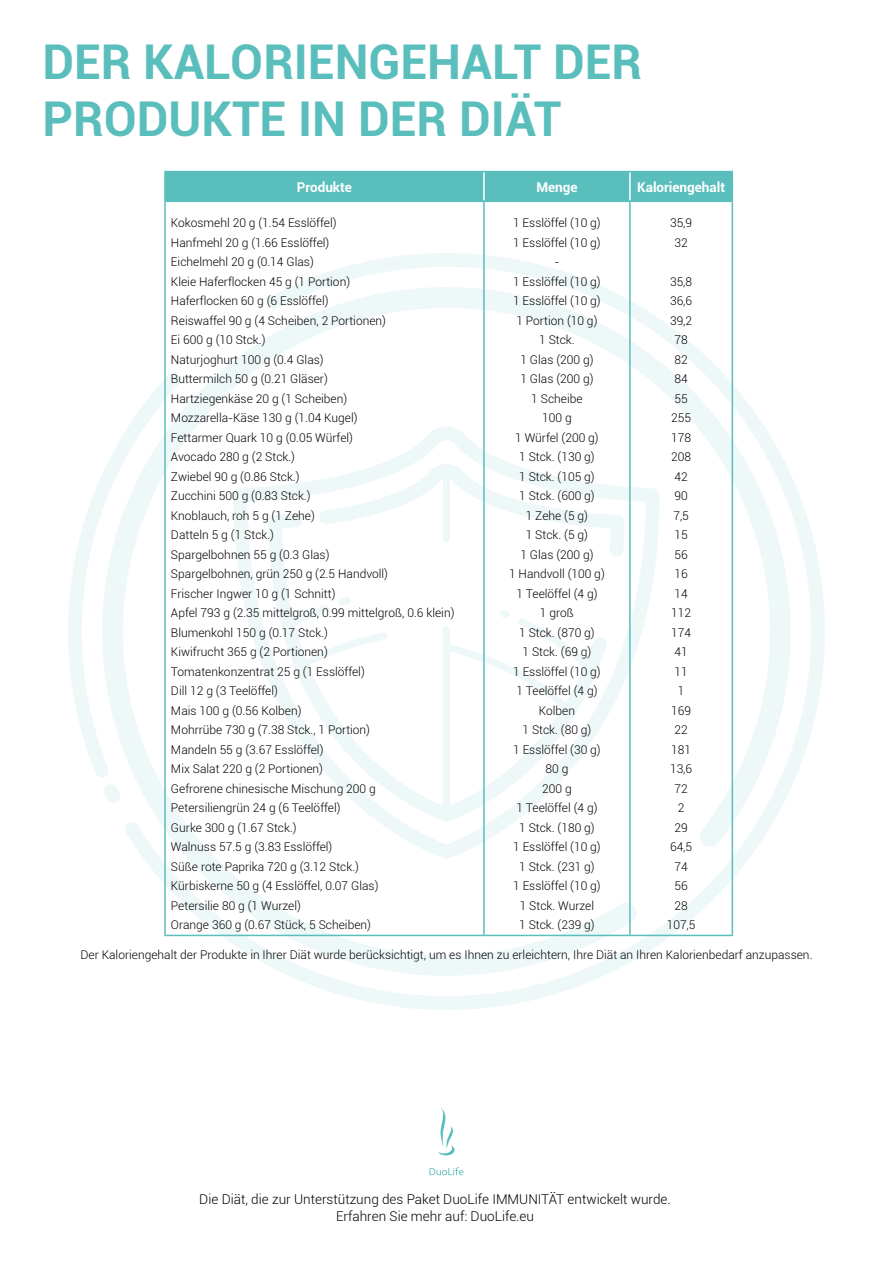
<style>
.page{position:relative;width:893px;height:1263px;background:#fff}
.page>*{position:absolute;margin:0;border:0;box-sizing:border-box;transform-origin:0 0}
.t1{font:700 48px/57.6px "Roboto";color:#5abebc}
.t2{font:300 13.5px/16.2px "Roboto";color:#000;text-align:center}
.t3{font:700 13.5px "Roboto";color:#fff}
.t4{font:300 12px/19.5px "Roboto";color:#000;text-align:center}
</style>
<div class="page">
<svg style="left:68px;top:515px;width:19px;height:234px;fill:#eef8f8"></svg>
<svg style="left:290px;top:253px;width:535px;height:757px"></svg>
<svg style="left:87px;top:272px;width:710px;height:704px"></svg>
<svg style="left:429px;top:1167px;width:34px;height:8px"></svg>
<svg style="left:438px;top:1108px;width:17px;height:47px"></svg>
<hr style="left:164px;top:172px;width:2px;height:29px;background:#5abebc">
<hr style="left:164px;top:171px;width:320px;height:1px;background:#5abebc">
<hr style="left:484px;top:171px;width:146px;height:1px;background:#5abebc">
<hr style="left:630px;top:171px;width:103px;height:1px;background:#5abebc">
<div style="left:166px;top:172px;width:567px;height:29px;background:#5abebc"></div>
<hr style="left:164px;top:202px;width:2px;height:733px;background:#5abebc">
<hr style="left:164px;top:201px;width:320px;height:1px;background:#5abebc">
<hr style="left:164px;top:935px;width:320px;height:1px;background:#5abebc">
<hr style="left:483px;top:202px;width:2px;height:733px;background:#5abebc">
<hr style="left:484px;top:201px;width:146px;height:1px;background:#5abebc">
<hr style="left:630px;top:201px;width:103px;height:1px;background:#5abebc">
<hr style="left:629px;top:202px;width:2px;height:733px;background:#5abebc">
<hr style="left:732px;top:202px;width:1px;height:733px;background:#5abebc">
<hr style="left:484px;top:935px;width:146px;height:1px;background:#5abebc">
<hr style="left:630px;top:935px;width:103px;height:1px;background:#5abebc">
<h1 class="t1" style="left:43px;top:31px;width:601px">DER KALORIENGEHALT DER<br>PRODUKTE IN DER DIÄT</h1>
<p class="t3" style="left:297px;top:177px;width:57px">Produkte</p>
<p class="t3" style="left:536px;top:177px;width:43px">Menge</p>
<p class="t3" style="left:637px;top:177px;width:89px">Kaloriengehalt</p>
<p class="t4" style="left:171px;top:213px;width:285px;text-align:left">Kokosmehl 20 g (1.54 Esslöffel)<br>Hanfmehl 20 g (1.66 Esslöffel)<br>Eichelmehl 20 g (0.14 Glas)<br>Kleie Haferflocken 45 g (1 Portion)<br>Haferflocken 60 g (6 Esslöffel)<br>Reiswaffel 90 g (4 Scheiben, 2 Portionen)<br>Ei 600 g (10 Stck.)<br>Naturjoghurt 100 g (0.4 Glas)<br>Buttermilch 50 g (0.21 Gläser)<br>Hartziegenkäse 20 g (1 Scheiben)<br>Mozzarella-Käse 130 g (1.04 Kugel)<br>Fettarmer Quark 10 g (0.05 Würfel)<br>Avocado 280 g (2 Stck.)<br>Zwiebel 90 g (0.86 Stck.)<br>Zucchini 500 g (0.83 Stck.)<br>Knoblauch, roh 5 g (1 Zehe)<br>Datteln 5 g (1 Stck.)<br>Spargelbohnen 55 g (0.3 Glas)<br>Spargelbohnen, grün 250 g (2.5 Handvoll)<br>Frischer Ingwer 10 g (1 Schnitt)<br>Apfel 793 g (2.35 mittelgroß, 0.99 mittelgroß, 0.6 klein)<br>Blumenkohl 150 g (0.17 Stck.)<br>Kiwifrucht 365 g (2 Portionen)<br>Tomatenkonzentrat 25 g (1 Esslöffel)<br>Dill 12 g (3 Teelöffel)<br>Mais 100 g (0.56 Kolben)<br>Mohrrübe 730 g (7.38 Stck., 1 Portion)<br>Mandeln 55 g (3.67 Esslöffel)<br>Mix Salat 220 g (2 Portionen)<br>Gefrorene chinesische Mischung 200 g<br>Petersiliengrün 24 g (6 Teelöffel)<br>Gurke 300 g (1.67 Stck.)<br>Walnuss 57.5 g (3.83 Esslöffel)<br>Süße rote Paprika 720 g (3.12 Stck.)<br>Kürbiskerne 50 g (4 Esslöffel, 0.07 Glas)<br>Petersilie 80 g (1 Wurzel)<br>Orange 360 g (0.67 Stück, 5 Scheiben)</p>
<p class="t4" style="left:509px;top:213px;width:97px">1 Esslöffel (10 g)<br>1 Esslöffel (10 g)<br>-<br>1 Esslöffel (10 g)<br>1 Esslöffel (10 g)<br>1 Portion (10 g)<br>1 Stck.<br>1 Glas (200 g)<br>1 Glas (200 g)<br>1 Scheibe<br>100 g<br>1 Würfel (200 g)<br>1 Stck. (130 g)<br>1 Stck. (105 g)<br>1 Stck. (600 g)<br>1 Zehe (5 g)<br>1 Stck. (5 g)<br>1 Glas (200 g)<br>1 Handvoll (100 g)<br>1 Teelöffel (4 g)<br>1 groß<br>1 Stck. (870 g)<br>1 Stck. (69 g)<br>1 Esslöffel (10 g)<br>1 Teelöffel (4 g)<br>Kolben<br>1 Stck. (80 g)<br>1 Esslöffel (30 g)<br>80 g<br>200 g<br>1 Teelöffel (4 g)<br>1 Stck. (180 g)<br>1 Esslöffel (10 g)<br>1 Stck. (231 g)<br>1 Esslöffel (10 g)<br>1 Stck. Wurzel<br>1 Stck. (239 g)</p>
<p class="t4" style="left:670px;top:213px;width:24px">35,9<br>32</p>
<p class="t4" style="left:667px;top:271px;width:30px">35,8<br>36,6<br>39,2<br>78<br>82<br>84<br>55<br>255<br>178<br>208<br>42<br>90<br>7,5<br>15<br>56<br>16<br>14<br>112<br>174<br>41<br>11<br>1<br>169<br>22<br>181<br>13,6<br>72<br>2<br>29<br>64,5<br>74<br>56<br>28<br>107,5</p>
<p class="t4" style="left:80px;top:945px;width:733px">Der Kaloriengehalt der Produkte in Ihrer Diät wurde berücksichtigt, um es Ihnen zu erleichtern, Ihre Diät an Ihren Kalorienbedarf anzupassen.</p>
<p class="t2" style="left:199px;top:1191px;width:473px">Die Diät, die zur Unterstützung des Paket DuoLife IMMUNITÄT entwickelt wurde.<br>Erfahren Sie mehr auf: DuoLife.eu</p>
</div>
